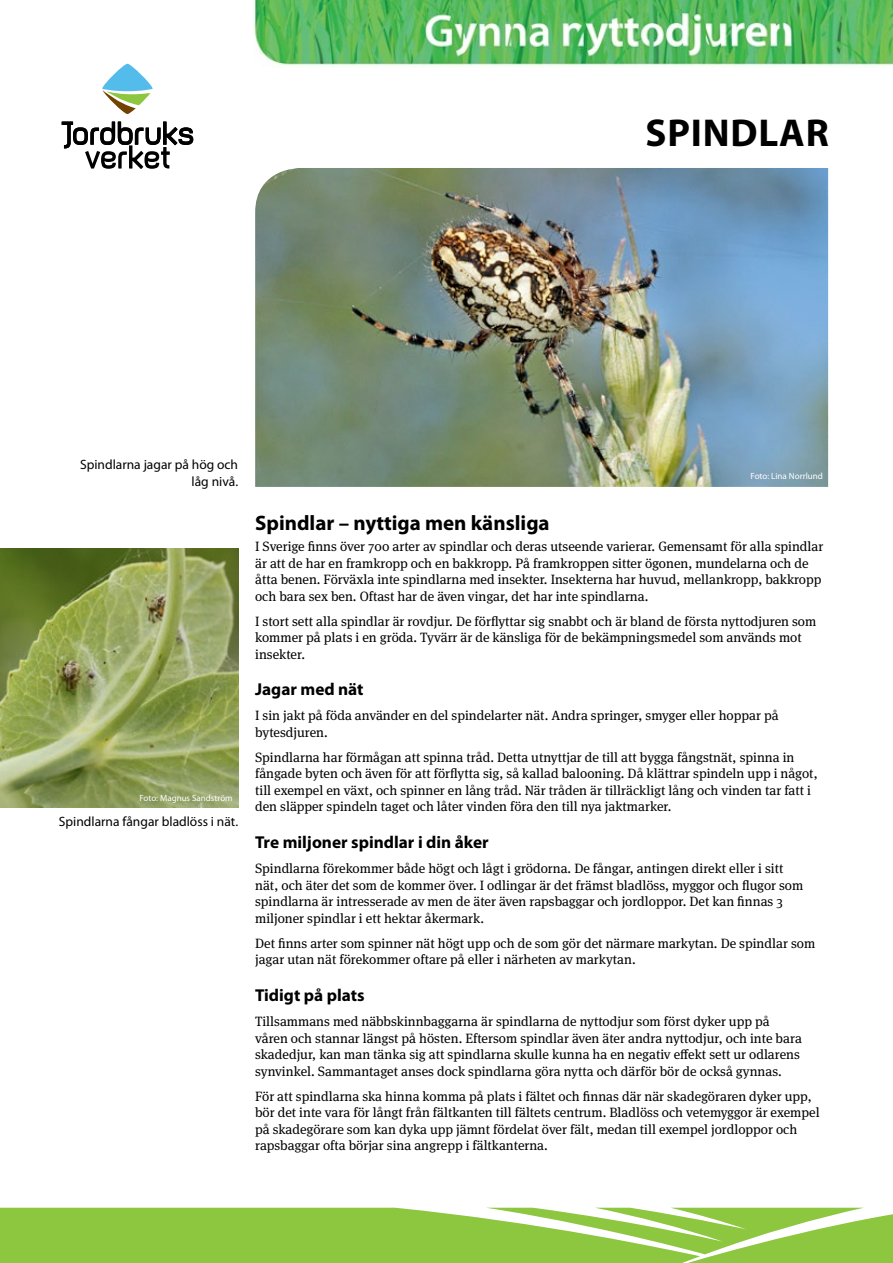
<style>
.page{position:relative;width:893px;height:1263px;background:#fff}
.page>*{position:absolute;margin:0;border:0;box-sizing:border-box;transform-origin:0 0}
.t1{font:700 39px "Myriad Pro";letter-spacing:.02em;color:#000}
.t2{font:700 21px "Myriad Pro";color:#000}
.t3{font:700 17.25px "Myriad Pro";color:#000}
.t4{font:13.5px/16.5px "Meta Serif OT";color:#000}
.t5{font:13.5px/16.5px "Myriad Pro";color:#000;text-align:right}
.t6{font:9px "Myriad Pro";color:#fff}
</style>
<div class="page">
<svg style="left:62px;top:122px;width:131px;height:47px"></svg>
<svg style="left:102px;top:64px;width:51px;height:50px"></svg>
<img style="left:255px;top:168px;width:573px;height:319px">
<img style="left:0;top:549px;width:238px;height:258px">
<div style="left:0;top:1208px;width:893px;height:55px;background:#8dc63f"></div>
<svg style="left:486px;top:1208px;width:378px;height:46px"></svg>
<img style="left:254px;top:0;width:639px;height:67px">
<h1 class="t1" style="left:646px;top:107px;width:185px">Spindlar</h1>
<p class="t5" style="left:80px;top:456px;width:160px">Spindlarna jagar på hög och låg nivå.</p>
<p class="t6" style="left:139px;top:792px;width:95px">Foto: Magnus Sandström</p>
<p class="t5" style="left:59px;top:812px;width:181px">Spindlarna fångar bladlöss i nät.</p>
<p class="t6" style="left:751px;top:470px;width:74px">Foto: Lina Norrlund</p>
<h2 class="t2" style="left:255px;top:509px;width:296px">Spindlar – nyttiga men känsliga</h2>
<p class="t4" style="left:255px;top:538px;width:570px">I Sverige finns över 700 arter av spindlar och deras utseende varierar. Gemensamt för alla spindlar är att de har en framkropp och en bakkropp. På framkroppen sitter ögonen, mundelarna och de åtta benen. Förväxla inte spindlarna med insekter. Insekterna har huvud, mellankropp, bakkropp och bara sex ben. Oftast har de även vingar, det har inte spindlarna.</p>
<p class="t4" style="left:255px;top:613px;width:563px">I stort sett alla spindlar är rovdjur. De förflyttar sig snabbt och är bland de första nyttodjuren som kommer på plats i en gröda. Tyvärr är de känsliga för de bekämpningsmedel som används mot insekter.</p>
<p class="t3" style="left:255px;top:678px;width:110px">Jagar med nät</p>
<p class="t4" style="left:255px;top:708px;width:525px">I sin jakt på föda använder en del spindelarter nät. Andra springer, smyger eller hoppar på bytesdjuren.</p>
<p class="t4" style="left:255px;top:749px;width:564px">Spindlarna har förmågan att spinna tråd. Detta utnyttjar de till att bygga fångstnät, spinna in fångade byten och även för att förflytta sig, så kallad balooning. Då klättrar spindeln upp i något, till exempel en växt, och spinner en lång tråd. När tråden är tillräckligt lång och vinden tar fatt i den släpper spindeln taget och låter vinden föra den till nya jaktmarker.</p>
<p class="t3" style="left:255px;top:831px;width:235px">Tre miljoner spindlar i din åker</p>
<p class="t4" style="left:255px;top:861px;width:550px">Spindlarna förekommer både högt och lågt i grödorna. De fångar, antingen direkt eller i sitt nät, och äter det som de kommer över. I odlingar är det främst bladlöss, myggor och flugor som spindlarna är intresserade av men de äter även rapsbaggar och jordloppor. Det kan finnas 3 miljoner spindlar i ett hektar åkermark.</p>
<p class="t4" style="left:255px;top:935px;width:562px">Det finns arter som spinner nät högt upp och de som gör det närmare markytan. De spindlar som jagar utan nät förekommer oftare på eller i närheten av markytan.</p>
<p class="t3" style="left:255px;top:984px;width:111px">Tidigt på plats</p>
<p class="t4" style="left:255px;top:1013px;width:548px">Tillsammans med näbbskinnbaggarna är spindlarna de nyttodjur som först dyker upp på våren och stannar längst på hösten. Eftersom spindlar även äter andra nyttodjur, och inte bara skadedjur, kan man tänka sig att spindlarna skulle kunna ha en negativ effekt sett ur odlarens synvinkel. Sammantaget anses dock spindlarna göra nytta och därför bör de också gynnas.</p>
<p class="t4" style="left:255px;top:1088px;width:566px">För att spindlarna ska hinna komma på plats i fältet och finnas där när skadegöraren dyker upp, bör det inte vara för långt från fältkanten till fältets centrum. Bladlöss och vetemyggor är exempel på skadegörare som kan dyka upp jämnt fördelat över fält, medan till exempel jordloppor och rapsbaggar ofta börjar sina angrepp i fältkanterna.</p>
</div>
